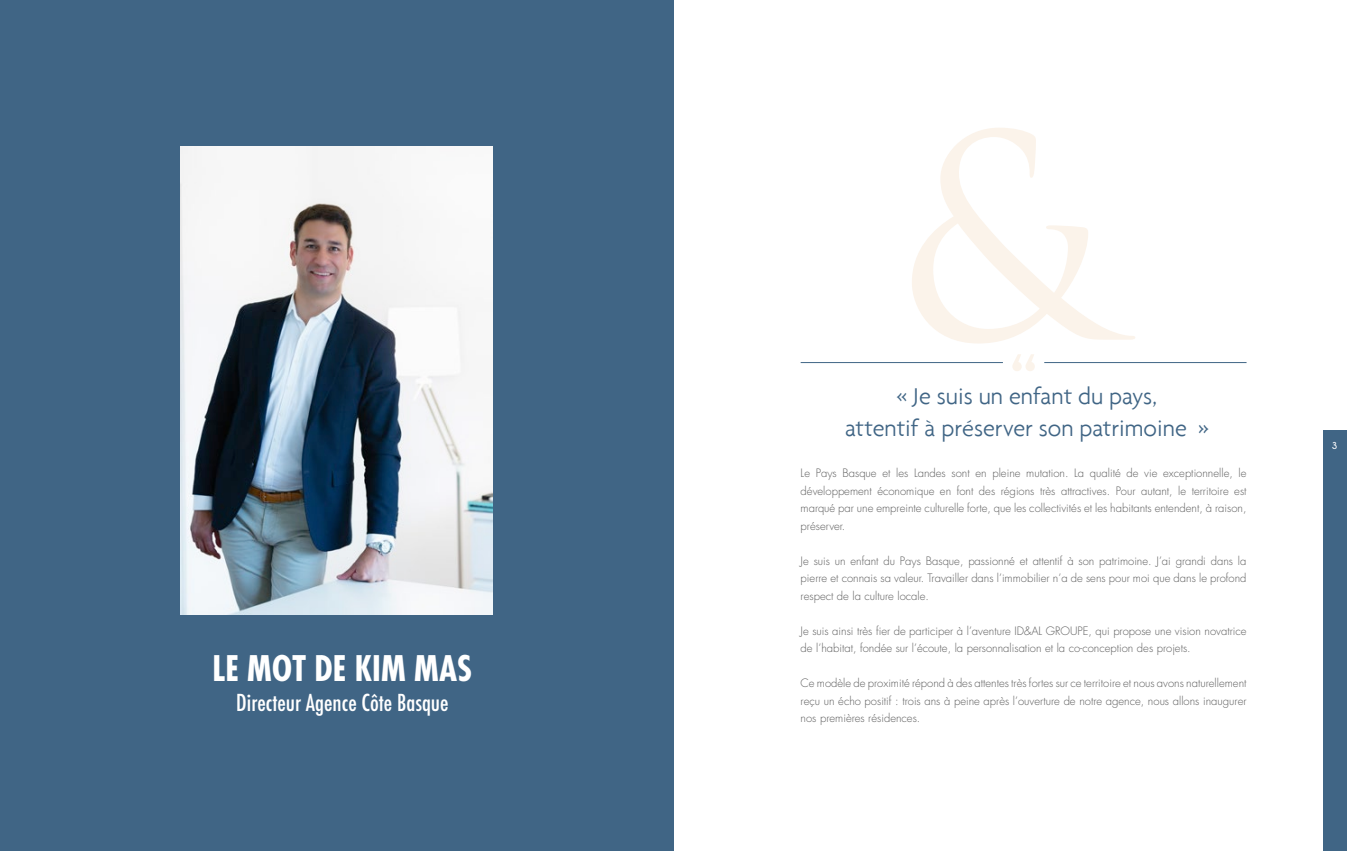
<style>
.page{position:relative;width:1347px;height:851px;background:#fff}
.page>*{position:absolute;margin:0;border:0;box-sizing:border-box;transform-origin:0 0}
.t1{font:700 condensed 34.38px "Futura LT";color:#fff}
.t2{font:300 24.5px "Agenda";color:#406585}
.t3{font:500 condensed 22.75px "Futura";color:#fff}
.t4{font:300 11.25px/17.5px "Futura LT";color:#5d5d5d;text-align:justify}
.t5{font:700 10px "Champagne&Limousines";color:#fff}
</style>
<div class="page">
<div style="left:0;top:0;width:673px;height:850px;background:#406585"></div>
<svg style="left:912px;top:128px;width:223px;height:215px"></svg>
<svg style="left:1012px;top:354px;width:22px;height:17px"></svg>
<hr style="left:1044px;top:362px;width:202px;height:1px;background:#406585">
<hr style="left:800px;top:362px;width:203px;height:1px;background:#406585">
<div style="left:1323px;top:431px;width:23px;height:419px;background:#406585"></div>
<img style="left:181px;top:146px;width:312px;height:468px">
<p class="t1" style="left:212px;top:647px;width:261px">LE MOT DE KIM MAS</p>
<p class="t3" style="left:236px;top:687px;width:214px">Directeur Agence Côte Basque</p>
<p class="t2" style="left:897px;top:381px;width:262px">« Je suis un enfant du pays,</p>
<p class="t2" style="left:845px;top:413px;width:365px">attentif à préserver son patrimoine »</p>
<p class="t4" style="left:800px;top:464px;width:447px">Le Pays Basque et les Landes sont en pleine mutation. La qualité de vie exceptionnelle, le développement économique en font des régions très attractives. Pour autant, le territoire est marqué par une empreinte culturelle forte, que les collectivités et les habitants entendent, à raison, préserver.</p>
<p class="t4" style="left:800px;top:552px;width:447px">Je suis un enfant du Pays Basque, passionné et attentif à son patrimoine. J’ai grandi dans la pierre et connais sa valeur. Travailler dans l’immobilier n’a de sens pour moi que dans le profond respect de la culture locale.</p>
<p class="t4" style="left:800px;top:622px;width:447px">Je suis ainsi très fier de participer à l’aventure ID&amp;AL GROUPE, qui propose une vision novatrice de l’habitat, fondée sur l’écoute, la personnalisation et la co-conception des projets.</p>
<p class="t4" style="left:800px;top:674px;width:447px">Ce modèle de proximité répond à des attentes très fortes sur ce territoire et nous avons naturellement reçu un écho positif : trois ans à peine après l’ouverture de notre agence, nous allons inaugurer nos premières résidences.</p>
<p class="t5" style="left:1331px;top:439px;width:7px">3</p>
</div>
